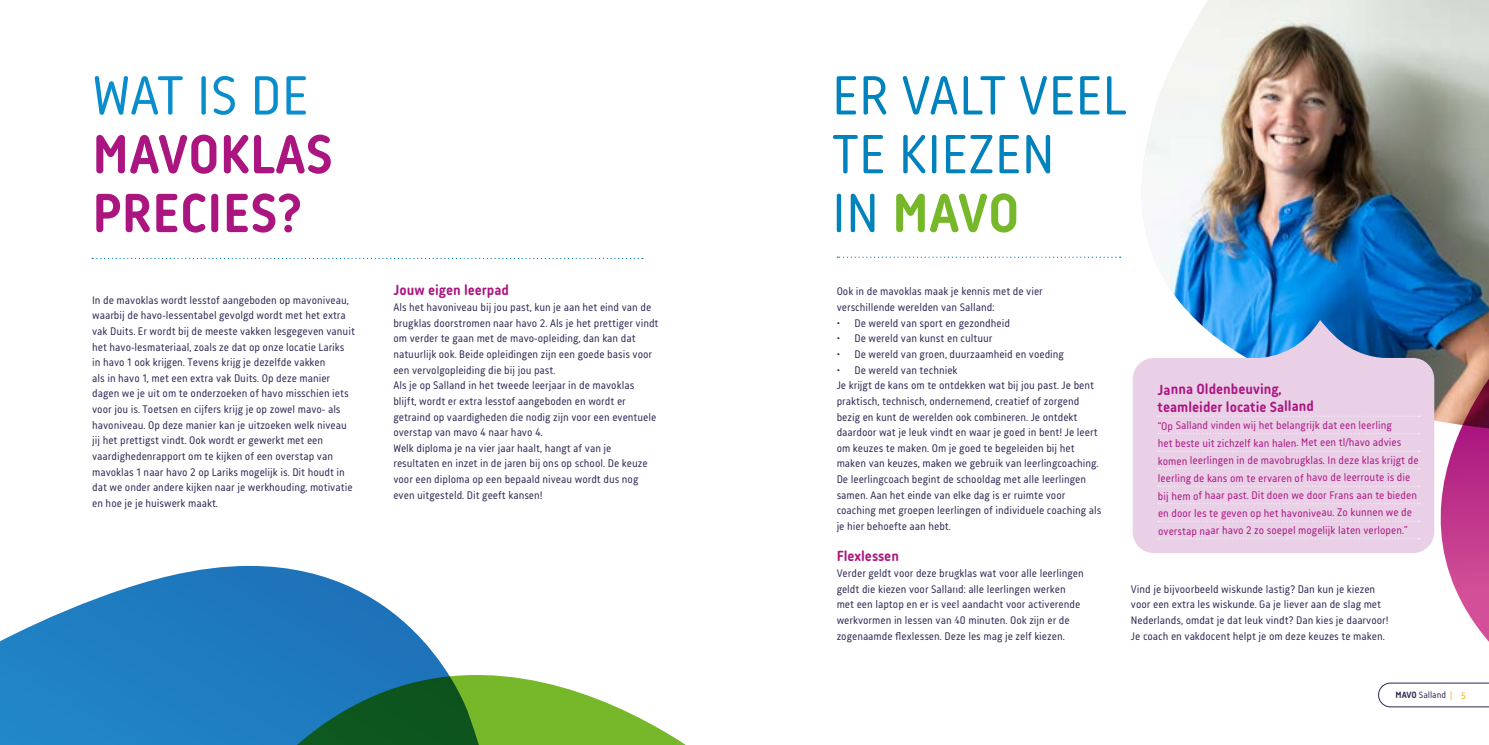
<style>
.page{position:relative;width:1489px;height:745px;background:#fff}
.page>*{position:absolute;margin:0;border:0;box-sizing:border-box;transform-origin:0 0}
.t1{font:56.25px/58.8px "Korb";color:#0082bd}
.t2{font:700 56.25px/58.8px "Korb";color:#aa1580}
.t3{font:56.25px "Korb";letter-spacing:-.005em;color:#098dcc}
.t4{font:700 15px/17.5px "Korb";letter-spacing:-.005em;color:#aa1580}
.t5{font:11.25px/15.6px "Korb";color:#2b2751}
.t6{font:11.25px/17.5px "Korb";letter-spacing:-.005em;color:#aa1580}
.t7{font:9.38px "Korb";color:#2b2751}
.s1{font-weight:700;color:#76b82a}
.s2{font-family:"Dax";font-size:10.62px}
.s3{font-weight:700}
.s4{color:#f0aa00}
</style>
<div class="page">
<svg style="left:837px;top:256px;width:260px;height:2px"></svg>
<img style="left:1120px;top:0;width:368px;height:359px">
<svg style="left:1370px;top:268px;width:118px;height:440px"></svg>
<svg style="left:92px;top:258px;width:551px;height:1px"></svg>
<svg style="left:0;top:565px;width:339px;height:179px"></svg>
<svg style="left:194px;top:582px;width:490px;height:162px"></svg>
<div style="left:1132px;top:358px;width:302px;height:194px;background:#e9d0e7;border-radius:21px"></div>
<svg style="left:1249px;top:320px;width:144px;height:38px;background:#4b88c6"></svg>
<svg style="left:1157px;top:433px;width:262px;height:1px"></svg>
<svg style="left:1157px;top:468px;width:262px;height:1px"></svg>
<svg style="left:1157px;top:503px;width:262px;height:1px"></svg>
<svg style="left:1157px;top:538px;width:261px;height:1px"></svg>
<svg style="left:1370px;top:647px;width:45px;height:1px"></svg>
<svg style="left:1370px;top:682px;width:118px;height:24px"></svg>
<h1 class="t3" style="left:92px;top:64px;width:218px">WAT IS DE</h1>
<h1 class="t2" style="left:92px;top:124px;width:242px">MAVOKLAS<br>PRECIES?</h1>
<h1 class="t1" style="left:831px;top:65px;width:296px">ER VALT VEEL<br>TE KIEZEN<br>IN <span class="s1">MAVO</span></h1>
<h2 class="t4" style="left:393px;top:281px;width:117px">Jouw eigen leerpad</h2>
<p class="t5" style="left:393px;top:299px;width:266px">Als het havoniveau bij jou past, kun je aan het eind van de brugklas doorstromen naar havo 2. Als je het prettiger vindt om verder te gaan met de mavo-opleiding, dan kan dat natuurlijk ook. Beide opleidingen zijn een goede basis voor een vervolgopleiding die bij jou past.<br>Als je op Salland in het tweede leerjaar in de mavoklas blijft, wordt er extra lesstof aangeboden en wordt er getraind op vaardigheden die nodig zijn voor een eventuele overstap van mavo 4 naar havo 4.<br>Welk diploma je na vier jaar haalt, hangt af van je resultaten en inzet in de jaren bij ons op school. De keuze voor een diploma op een bepaald niveau wordt dus nog even uitgesteld. Dit geeft kansen!</p>
<p class="t5" style="left:92px;top:292px;width:264px">In de mavoklas wordt lesstof aangeboden op mavoniveau, waarbij de havo-lessentabel gevolgd wordt met het extra vak Duits. Er wordt bij de meeste vakken lesgegeven vanuit het havo-lesmateriaal, zoals ze dat op onze locatie Lariks in havo 1 ook krijgen. Tevens krijg je dezelfde vakken<br>als in havo 1, met een extra vak Duits. Op deze manier dagen we je uit om te onderzoeken of havo misschien iets voor jou is. Toetsen en cijfers krijg je op zowel mavo- als havoniveau. Op deze manier kan je uitzoeken welk niveau jij het prettigst vindt. Ook wordt er gewerkt met een vaardighedenrapport om te kijken of een overstap van mavoklas 1 naar havo 2 op Lariks mogelijk is. Dit houdt in dat we onder andere kijken naar je werkhouding, motivatie en hoe je je huiswerk maakt.</p>
<p class="t5" style="left:836px;top:283px;width:208px">Ook in de mavoklas maak je kennis met de vier verschillende werelden van Salland:</p>
<p class="t5" style="left:836px;top:315px;width:175px"><span class="s2">•</span> De wereld van sport en gezondheid</p>
<p class="t5" style="left:836px;top:330px;width:157px"><span class="s2">•</span> De wereld van kunst en cultuur</p>
<p class="t5" style="left:836px;top:346px;width:229px"><span class="s2">•</span> De wereld van groen, duurzaamheid en voeding</p>
<p class="t5" style="left:836px;top:361px;width:266px"><span class="s2">•</span> De wereld van techniek<br>Je krijgt de kans om te ontdekken wat bij jou past. Je bent praktisch, technisch, ondernemend, creatief of zorgend bezig en kunt de werelden ook combineren. Je ontdekt daardoor wat je leuk vindt en waar je goed in bent! Je leert om keuzes te maken. Om je goed te begeleiden bij het maken van keuzes, maken we gebruik van leerlingcoaching.<br>De leerlingcoach begint de schooldag met alle leerlingen samen. Aan het einde van elke dag is er ruimte voor coaching met groepen leerlingen of individuele coaching als je hier behoefte aan hebt.</p>
<h2 class="t4" style="left:836px;top:547px;width:64px">Flexlessen</h2>
<p class="t5" style="left:836px;top:565px;width:248px">Verder geldt voor deze brugklas wat voor alle leerlingen geldt die kiezen voor Salland: alle leerlingen werken met een laptop en er is veel aandacht voor activerende werkvormen in lessen van 40 minuten. Ook zijn er de zogenaamde flexlessen. Deze les mag je zelf kiezen.</p>
<h2 class="t4" style="left:1157px;top:380px;width:158px">Janna Oldenbeuving, teamleider locatie Salland</h2>
<p class="t6" style="left:1157px;top:416px;width:262px">“Op Salland vinden wij het belangrijk dat een leerling<br>het beste uit zichzelf kan halen. Met een tl/havo advies komen leerlingen in de mavobrugklas. In deze klas krijgt de leerling de kans om te ervaren of havo de leerroute is die bij hem of haar past. Dit doen we door Frans aan te bieden en door les te geven op het havoniveau. Zo kunnen we de overstap naar havo 2 zo soepel mogelijk laten verlopen.”</p>
<p class="t5" style="left:1130px;top:580px;width:259px">Vind je bijvoorbeeld wiskunde lastig? Dan kun je kiezen voor een extra les wiskunde. Ga je liever aan de slag met Nederlands, omdat je dat leuk vindt? Dan kies je daarvoor!<br>Je coach en vakdocent helpt je om deze keuzes te maken.</p>
<p class="t7" style="left:1395px;top:689px;width:72px"><span class="s3">MAVO</span> Salland <span class="s4">| 5</span></p>
</div>
